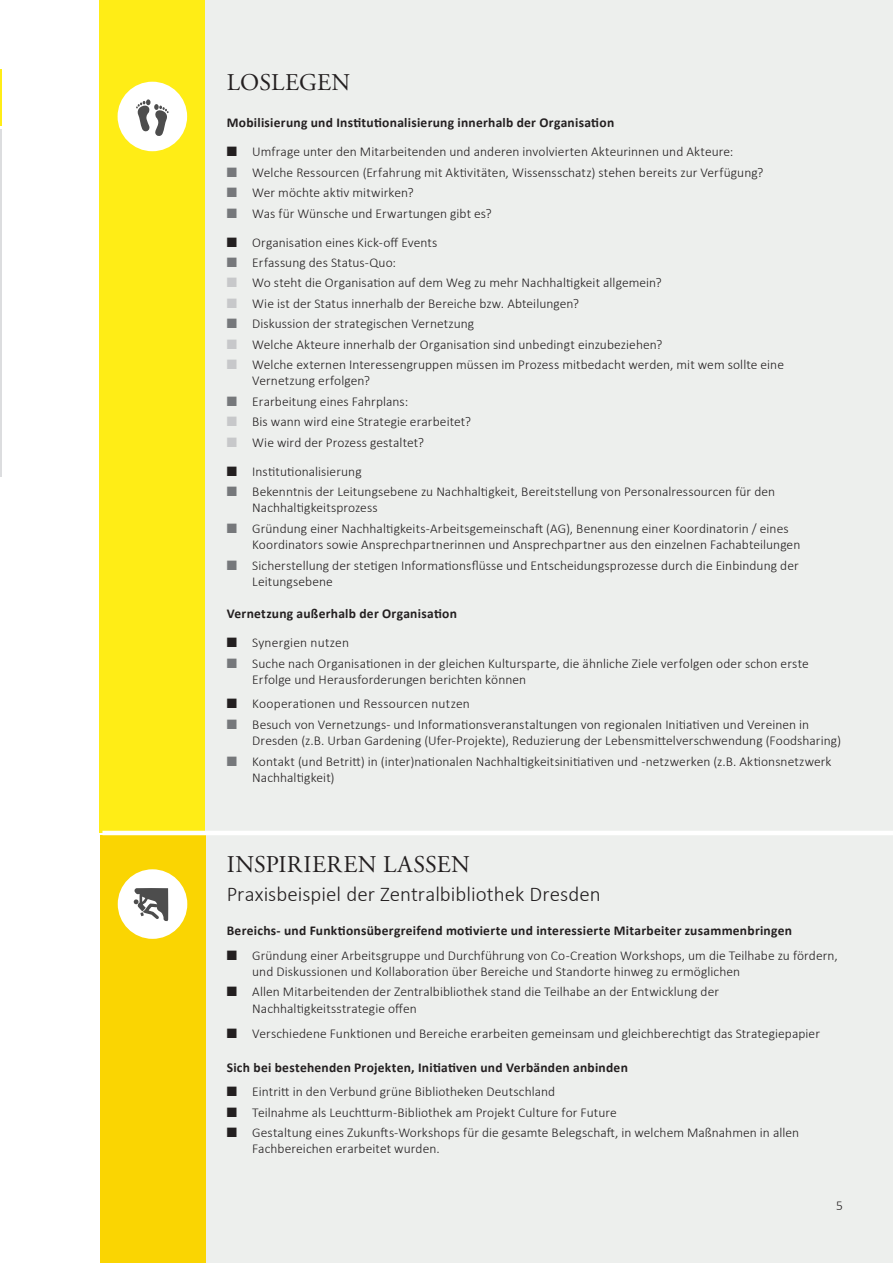
<style>
.page{position:relative;width:893px;height:1263px;background:#fff}
.page>*{position:absolute;margin:0;border:0;box-sizing:border-box;transform-origin:0 0}
._15_Marginalien{font:24px "Adobe Garamond Pro";letter-spacing:.015em;color:#231f20}
._15_Marginalien-2{font:300 21px "Calibri";color:#231f20}
._15_Seitenzahl{font:300 13.5px/16.2px "Calibri";letter-spacing:.005em;color:#231f20}
._15_Marginalien-3{font:700 13.5px "Calibri";letter-spacing:.02em;color:#231f20}
.s1{color:#76787b}
.s2{color:#c7c8ca}
</style>
<div class="page">
<div style="left:204px;top:0;width:689px;height:1263px;background:#edefed"></div>
<div style="left:99px;top:0;width:106px;height:833px;background:#ffed16"></div>
<hr style="left:0;top:130px;width:1px;height:347px;background:#dcdddf">
<hr style="left:0;top:69px;width:1px;height:57px;background:#ffed16">
<div style="left:100px;top:835px;width:105px;height:428px;background:#fad502"></div>
<hr style="left:102px;top:831px;width:791px;height:4px;background:#fff">
<div style="left:118px;top:82px;width:69px;height:69px;background:#fff;border-radius:50%"></div>
<svg style="left:136px;top:99px;width:33px;height:37px"></svg>
<div style="left:118px;top:869px;width:69px;height:70px;background:#fff;border-radius:50%"></div>
<svg style="left:133px;top:888px;width:36px;height:34px"></svg>
<p class="_15_Marginalien" style="left:227px;top:68px;width:125px">LOSLEGEN</p>
<p class="_15_Marginalien-3" style="left:227px;top:113px;width:389px">Mobilisierung und Institutionalisierung innerhalb der Organisation</p>
<p class="_15_Seitenzahl" style="left:227px;top:143px;width:508px">■ Umfrage unter den Mitarbeitenden und anderen involvierten Akteurinnen und Akteure:</p>
<p class="_15_Seitenzahl" style="left:227px;top:164px;width:538px"><span class="s1">■</span> Welche Ressourcen (Erfahrung mit Aktivitäten, Wissensschatz) stehen bereits zur Verfügung?</p>
<p class="_15_Seitenzahl" style="left:227px;top:184px;width:188px"><span class="s1">■</span> Wer möchte aktiv mitwirken?</p>
<p class="_15_Seitenzahl" style="left:227px;top:205px;width:267px"><span class="s1">■</span> Was für Wünsche und Erwartungen gibt es?</p>
<p class="_15_Seitenzahl" style="left:227px;top:234px;width:212px">■ Organisation eines Kick-off Events</p>
<p class="_15_Seitenzahl" style="left:227px;top:254px;width:171px"><span class="s1">■</span> Erfassung des Status-Quo:</p>
<p class="_15_Seitenzahl" style="left:227px;top:275px;width:437px"><span class="s2">■</span> Wo steht die Organisation auf dem Weg zu mehr Nachhaltigkeit allgemein?</p>
<p class="_15_Seitenzahl" style="left:227px;top:295px;width:354px"><span class="s2">■</span> Wie ist der Status innerhalb der Bereiche bzw. Abteilungen?</p>
<p class="_15_Seitenzahl" style="left:227px;top:316px;width:249px"><span class="s1">■</span> Diskussion der strategischen Vernetzung</p>
<p class="_15_Seitenzahl" style="left:227px;top:336px;width:437px"><span class="s2">■</span> Welche Akteure innerhalb der Organisation sind unbedingt einzubeziehen?</p>
<p class="_15_Seitenzahl" style="left:252px;top:356px;width:533px;text-indent:-26px"><span class="s2">■</span> Welche externen Interessengruppen müssen im Prozess mitbedacht werden, mit wem sollte eine<br>Vernetzung erfolgen?</p>
<p class="_15_Seitenzahl" style="left:227px;top:393px;width:183px"><span class="s1">■</span> Erarbeitung eines Fahrplans:</p>
<p class="_15_Seitenzahl" style="left:227px;top:414px;width:246px"><span class="s2">■</span> Bis wann wird eine Strategie erarbeitet?</p>
<p class="_15_Seitenzahl" style="left:227px;top:434px;width:199px"><span class="s2">■</span> Wie wird der Prozess gestaltet?</p>
<p class="_15_Seitenzahl" style="left:227px;top:463px;width:136px">■ Institutionalisierung</p>
<p class="_15_Seitenzahl" style="left:252px;top:483px;width:524px;text-indent:-26px"><span class="s1">■</span> Bekenntnis der Leitungsebene zu Nachhaltigkeit, Bereitstellung von Personalressourcen für den<br>Nachhaltigkeitsprozess</p>
<p class="_15_Seitenzahl" style="left:252px;top:520px;width:550px;text-indent:-26px"><span class="s1">■</span> Gründung einer Nachhaltigkeits-Arbeitsgemeinschaft (AG), Benennung einer Koordinatorin / eines<br>Koordinators sowie Ansprechpartnerinnen und Ansprechpartner aus den einzelnen Fachabteilungen</p>
<p class="_15_Seitenzahl" style="left:252px;top:557px;width:548px;text-indent:-26px"><span class="s1">■</span> Sicherstellung der stetigen Informationsflüsse und Entscheidungsprozesse durch die Einbindung der<br>Leitungsebene</p>
<p class="_15_Marginalien-3" style="left:227px;top:604px;width:232px">Vernetzung außerhalb der Organisation</p>
<p class="_15_Seitenzahl" style="left:227px;top:634px;width:124px">■ Synergien nutzen</p>
<p class="_15_Seitenzahl" style="left:252px;top:655px;width:558px;text-indent:-26px"><span class="s1">■</span> Suche nach Organisationen in der gleichen Kultursparte, die ähnliche Ziele verfolgen oder schon erste<br>Erfolge und Herausforderungen berichten können</p>
<p class="_15_Seitenzahl" style="left:227px;top:696px;width:245px">■ Kooperationen und Ressourcen nutzen</p>
<p class="_15_Seitenzahl" style="left:252px;top:716px;width:590px;text-indent:-26px"><span class="s1">■</span> Besuch von Vernetzungs- und Informationsveranstaltungen von regionalen Initiativen und Vereinen in<br>Dresden (z.B. Urban Gardening (Ufer-Projekte), Reduzierung der Lebensmittelverschwendung (Foodsharing)</p>
<p class="_15_Seitenzahl" style="left:252px;top:753px;width:581px;text-indent:-26px"><span class="s1">■</span> Kontakt (und Betritt) in (inter)nationalen Nachhaltigkeitsinitiativen und -netzwerken (z.B. Aktionsnetzwerk<br>Nachhaltigkeit)</p>
<p class="_15_Marginalien" style="left:227px;top:850px;width:245px">INSPIRIEREN LASSEN</p>
<p class="_15_Marginalien-2" style="left:227px;top:881px;width:375px">Praxisbeispiel der Zentralbibliothek Dresden</p>
<p class="_15_Marginalien-3" style="left:227px;top:921px;width:567px">Bereichs- und Funktionsübergreifend motivierte und interessierte Mitarbeiter zusammenbringen</p>
<p class="_15_Seitenzahl" style="left:252px;top:947px;width:587px;text-indent:-26px">■ Gründung einer Arbeitsgruppe und Durchführung von Co-Creation Workshops, um die Teilhabe zu fördern, und Diskussionen und Kollaboration über Bereiche und Standorte hinweg zu ermöglichen</p>
<p class="_15_Seitenzahl" style="left:252px;top:984px;width:468px;text-indent:-26px">■ Allen Mitarbeitenden der Zentralbibliothek stand die Teilhabe an der Entwicklung der<br>Nachhaltigkeitsstrategie offen</p>
<p class="_15_Seitenzahl" style="left:227px;top:1025px;width:595px">■ Verschiedene Funktionen und Bereiche erarbeiten gemeinsam und gleichberechtigt das Strategiepapier</p>
<p class="_15_Marginalien-3" style="left:227px;top:1057px;width:403px">Sich bei bestehenden Projekten, Initiativen und Verbänden anbinden</p>
<p class="_15_Seitenzahl" style="left:227px;top:1083px;width:330px">■ Eintritt in den Verbund grüne Bibliotheken Deutschland</p>
<p class="_15_Seitenzahl" style="left:227px;top:1104px;width:392px">■ Teilnahme als Leuchtturm-Bibliothek am Projekt Culture for Future</p>
<p class="_15_Seitenzahl" style="left:252px;top:1124px;width:548px;text-indent:-26px">■ Gestaltung eines Zukunfts-Workshops für die gesamte Belegschaft, in welchem Maßnahmen in allen<br>Fachbereichen erarbeitet wurden.</p>
<p class="_15_Seitenzahl" style="left:836px;top:1198px;width:8px">5</p>
</div>
